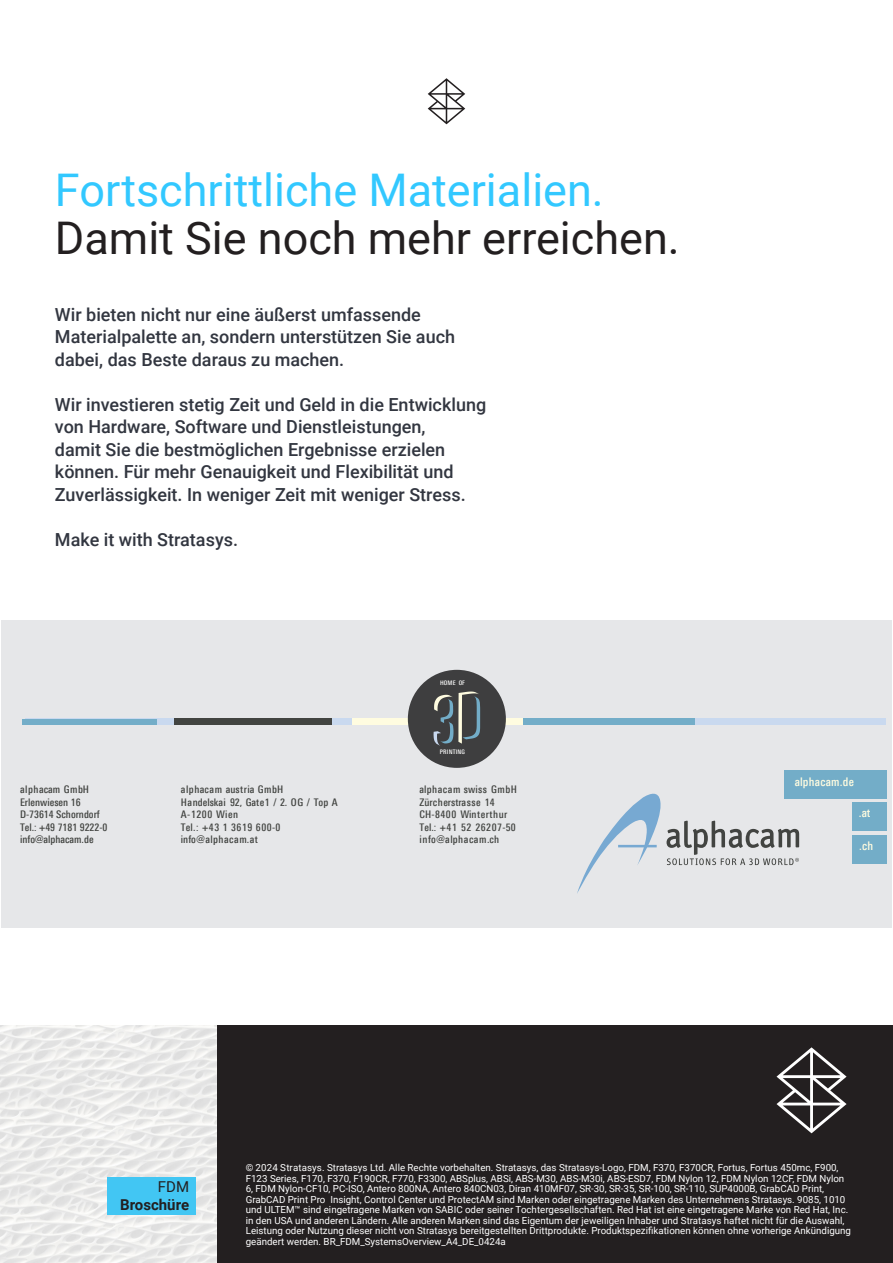
<style>
.page{position:relative;width:893px;height:1263px;background:#fff}
.page>*{position:absolute;margin:0;border:0;box-sizing:border-box;transform-origin:0 0}
.t1{font:45px "Roboto";color:#32c8ff}
.t2{font:45px "Roboto";color:#231f20}
.t3{font:500 18px/22.5px "Roboto";color:#323640}
.t4{font:700 15px "Roboto";color:#231f20}
.t5{font:15px "Roboto";color:#231f20}
.t6{font:500 12px "Linotype Univers 520 Cn";letter-spacing:.025em;color:#fffce0}
.t7{font:500 10.5px/12.6px "Linotype Univers 520 Cn";letter-spacing:.05em;color:#424441}
.t8{font:500 10.5px/12.6px "Linotype Univers 520 Cn";color:#424441}
.t9{font:9.75px/10.5px "Roboto";color:#fff}
.t10{font:500 6.15px "Linotype Univers 520 Cn";letter-spacing:.025em;color:#fff}
</style>
<div class="page">
<svg style="left:428px;top:78px;width:37px;height:46px"></svg>
<div style="left:217px;top:1025px;width:676px;height:238px;background:#231f20"></div>
<img style="left:0;top:1025px;width:217px;height:238px">
<svg style="left:776px;top:1047px;width:71px;height:86px"></svg>
<div style="left:107px;top:1176px;width:89px;height:38px;background:#42c6f3"></div>
<div style="left:1px;top:621px;width:891px;height:307px;background:#e6e7e9"></div>
<svg style="left:577px;top:794px;width:222px;height:99px"></svg>
<div style="left:25px;top:719px;width:861px;height:6px;background:#c9d9ef"></div>
<div style="left:23px;top:719px;width:134px;height:6px;background:#73adc8"></div>
<div style="left:174px;top:719px;width:158px;height:6px;background:#424441"></div>
<div style="left:352px;top:719px;width:172px;height:6px;background:#fffce0"></div>
<div style="left:523px;top:719px;width:171px;height:6px;background:#73adc8"></div>
<div style="left:408px;top:670px;width:98px;height:98px;background:#3e3e3f;border-radius:50%"></div>
<svg style="left:433px;top:691px;width:47px;height:55px"></svg>
<div style="left:784px;top:770px;width:103px;height:28px;background:#73adc8"></div>
<div style="left:852px;top:802px;width:34px;height:29px;background:#73adc8"></div>
<div style="left:852px;top:835px;width:34px;height:29px;background:#73adc8"></div>
<h1 class="t1" style="left:55px;top:159px;width:550px">Fortschrittliche Materialien.</h1>
<h1 class="t2" style="left:55px;top:207px;width:626px">Damit Sie noch mehr erreichen.</h1>
<h2 class="t3" style="left:55px;top:303px;width:402px">Wir bieten nicht nur eine äußerst umfassende<br>Materialpalette an, sondern unterstützen Sie auch dabei, das Beste daraus zu machen.</h2>
<p class="t3" style="left:55px;top:393px;width:433px">Wir investieren stetig Zeit und Geld in die Entwicklung von Hardware, Software und Dienstleistungen,<br>damit Sie die bestmöglichen Ergebnisse erzielen können. Für mehr Genauigkeit und Flexibilität und Zuverlässigkeit. In weniger Zeit mit weniger Stress.</p>
<h2 class="t3" style="left:55px;top:528px;width:185px">Make it with Stratasys.</h2>
<p class="t10" style="left:440px;top:679px;width:26px">HOME OF</p>
<p class="t10" style="left:440px;top:748px;width:27px">PRINTING</p>
<p class="t8" style="left:20px;top:783px;width:89px">alphacam GmbH<br>Erlenwiesen 16<br>D-73614 Schorndorf<br>Tel.: +49 7181 9222-0 info@alphacam.de</p>
<p class="t7" style="left:181px;top:783px;width:158px">alphacam austria GmbH<br>Handelskai 92, Gate1 / 2. OG / Top A<br>A-1200 Wien<br>Tel.: +43 1 3619 600-0 info@alphacam.at</p>
<p class="t7" style="left:420px;top:783px;width:99px">alphacam swiss GmbH<br>Zürcherstrasse 14<br>CH-8400 Winterthur<br>Tel.: +41 52 26207-50 info@alphacam.ch</p>
<p class="t6" style="left:795px;top:774px;width:61px">alphacam.de</p>
<p class="t6" style="left:859px;top:805px;width:13px">.at</p>
<p class="t6" style="left:859px;top:838px;width:16px">.ch</p>
<h3 class="t5" style="left:158px;top:1176px;width:33px">FDM</h3>
<h3 class="t4" style="left:120px;top:1194px;width:71px">Broschüre</h3>
<p class="t9" style="left:246px;top:1162px;width:607px">© 2024 Stratasys. Stratasys Ltd. Alle Rechte vorbehalten. Stratasys, das Stratasys-Logo, FDM, F370, F370CR, Fortus, Fortus 450mc, F900, F123 Series, F170, F370, F190CR, F770, F3300, ABSplus, ABSi, ABS-M30, ABS-M30i, ABS-ESD7, FDM Nylon 12, FDM Nylon 12CF, FDM Nylon 6, FDM Nylon-CF10, PC-ISO, Antero 800NA, Antero 840CN03, Diran 410MF07, SR-30, SR-35, SR-100, SR-110, SUP4000B, GrabCAD Print, GrabCAD Print Pro Insight, Control Center und ProtectAM sind Marken oder eingetragene Marken des Unternehmens Stratasys. 9085, 1010 und ULTEM™ sind eingetragene Marken von SABIC oder seiner Tochtergesellschaften. Red Hat ist eine eingetragene Marke von Red Hat, Inc. in den USA und anderen Ländern. Alle anderen Marken sind das Eigentum der jeweiligen Inhaber und Stratasys haftet nicht für die Auswahl, Leistung oder Nutzung dieser nicht von Stratasys bereitgestellten Drittprodukte. Produktspezifikationen können ohne vorherige Ankündigung geändert werden. BR_FDM_SystemsOverview_A4_DE_0424a</p>
</div>
